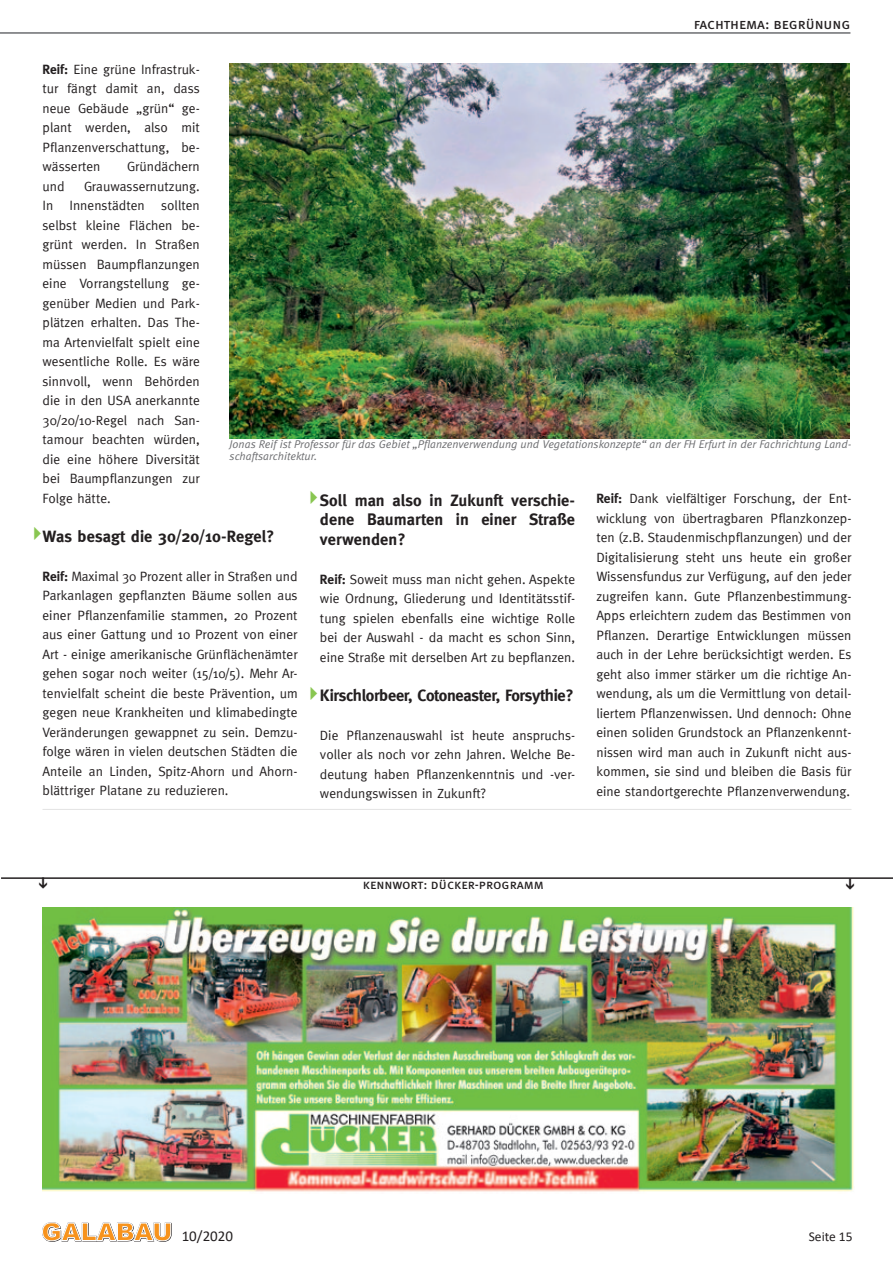
<style>
.page{position:relative;width:893px;height:1263px;background:#fff}
.page>*{position:absolute;margin:0;border:0;box-sizing:border-box;transform-origin:0 0}
.t1{font:700 16.5px/19.5px "Meta";letter-spacing:.005em;color:#231f20;text-align:justify}
.t2{font:700 16.5px "Meta";letter-spacing:-.02em;color:#231f20}
.t3{font:15px "Meta Book Caps";letter-spacing:-.005em;color:#231f20}
.t4{font:15px "Calibri";color:#231f20}
.t5{font:13.5px/19.5px "Meta";letter-spacing:.005em;color:#231f20;text-align:justify}
.t6{font:13.5px "Meta Book Caps";letter-spacing:.005em;color:#231f20}
.t7{font:13.5px "Calibri";color:#231f20}
.t8{font:italic 11.25px/12px "Meta Normal";letter-spacing:.005em;color:#6c6d70}
.s1{font-weight:700}
</style>
<div class="page">
<hr style="left:0;top:32px;width:850px;height:2px;background:#6c6d70">
<svg style="left:42px;top:1222px;width:130px;height:19px"></svg>
<img style="left:43px;top:908px;width:811px;height:284px">
<hr style="left:1px;top:877px;width:892px;height:2px;background:#231f20">
<img style="left:230px;top:64px;width:619px;height:374px">
<hr style="left:43px;top:809px;width:808px;height:1px;background:#231f20">
<p class="t5" style="left:43px;top:59px;width:159px"><span class="s1">Reif:</span> Eine grüne Infrastruk&shy;tur fängt damit an, dass neue Gebäude „grün“ ge&shy;plant werden, also mit Pflanzenverschattung, be&shy;wässerten</p>
<p class="t5" style="left:127px;top:157px;width:74px">Gründächern</p>
<p class="t3" style="left:694px;top:15px;width:158px">fachthema: begrünung</p>
<p class="t5" style="left:43px;top:176px;width:24px">und</p>
<p class="t5" style="left:43px;top:176px;width:159px;text-indent:41px">Grauwassernutzung.<br>In Innenstädten sollten selbst kleine Flächen be&shy;grünt werden. In Straßen müssen Baumpflanzungen eine Vorrangstellung ge&shy;genüber Medien und Park&shy;plätzen erhalten. Das The&shy;ma Artenvielfalt spielt eine wesentliche Rolle. Es wäre sinnvoll, wenn Behörden die in den USA anerkannte 30/20/10-Regel nach San&shy;tamour beachten würden, die eine höhere Diversität bei Baumpflanzungen zur Folge hätte.</p>
<p class="t1" style="left:43px;top:526px;width:234px">Was besagt die 30/20/10-Regel?</p>
<p class="t5" style="left:43px;top:566px;width:257px"><span class="s1">Reif:</span> Maximal 30 Prozent aller in Straßen und Parkanlagen gepflanzten Bäume sollen aus einer Pflanzenfamilie stammen, 20 Prozent aus einer Gattung und 10 Prozent von einer Art - einige amerikanische Grünflächenämter gehen sogar noch weiter (15/10/5). Mehr Ar&shy;tenvielfalt scheint die beste Prävention, um gegen neue Krankheiten und klimabedingte Veränderungen gewappnet zu sein. Demzu&shy;folge wären in vielen deutschen Städten die Anteile an Linden, Spitz-Ahorn und Ahorn&shy;blättriger Platane zu reduzieren.</p>
<p class="t8" style="left:230px;top:438px;width:623px">Jonas Reif ist Professor für das Gebiet „Pflanzenverwendung und Vegetationskonzepte“ an der FH Erfurt in der Fachrichtung Land&shy;schaftsarchitektur.</p>
<p class="t1" style="left:320px;top:490px;width:257px">Soll man also in Zukunft verschie&shy;dene Baumarten in einer Straße verwenden?</p>
<p class="t5" style="left:320px;top:569px;width:257px"><span class="s1">Reif:</span> Soweit muss man nicht gehen. Aspekte wie Ordnung, Gliederung und Identitätsstif&shy;tung spielen ebenfalls eine wichtige Rolle bei der Auswahl - da macht es schon Sinn, eine Straße mit derselben Art zu bepflanzen.</p>
<p class="t2" style="left:320px;top:685px;width:255px">Kirschlorbeer, Cotoneaster, Forsythie?</p>
<p class="t5" style="left:320px;top:725px;width:257px">Die Pflanzenauswahl ist heute anspruchs&shy;voller als noch vor zehn Jahren. Welche Be&shy;deutung haben Pflanzenkenntnis und -ver&shy;wendungswissen in Zukunft?</p>
<p class="t5" style="left:596px;top:489px;width:257px"><span class="s1">Reif:</span> Dank vielfältiger Forschung, der Ent&shy;wicklung von übertragbaren Pflanzkonzep&shy;ten (z.B. Staudenmischpflanzungen) und der Digitalisierung steht uns heute ein großer Wissensfundus zur Verfügung, auf den jeder zugreifen kann. Gute Pflanzenbestimmung-Apps erleichtern zudem das Bestimmen von Pflanzen. Derartige Entwicklungen müssen auch in der Lehre berücksichtigt werden. Es geht also immer stärker um die richtige An&shy;wendung, als um die Vermittlung von detail&shy;liertem Pflanzenwissen. Und dennoch: Ohne einen soliden Grundstock an Pflanzenkennt&shy;nissen wird man auch in Zukunft nicht aus&shy;kommen, sie sind und bleiben die Basis für eine standortgerechte Pflanzenverwendung.</p>
<p class="t6" style="left:363px;top:876px;width:183px">kennwort: dücker-programm</p>
<p class="t4" style="left:182px;top:1226px;width:53px">10/2020</p>
<p class="t7" style="left:809px;top:1227px;width:45px">Seite 15</p>
</div>
